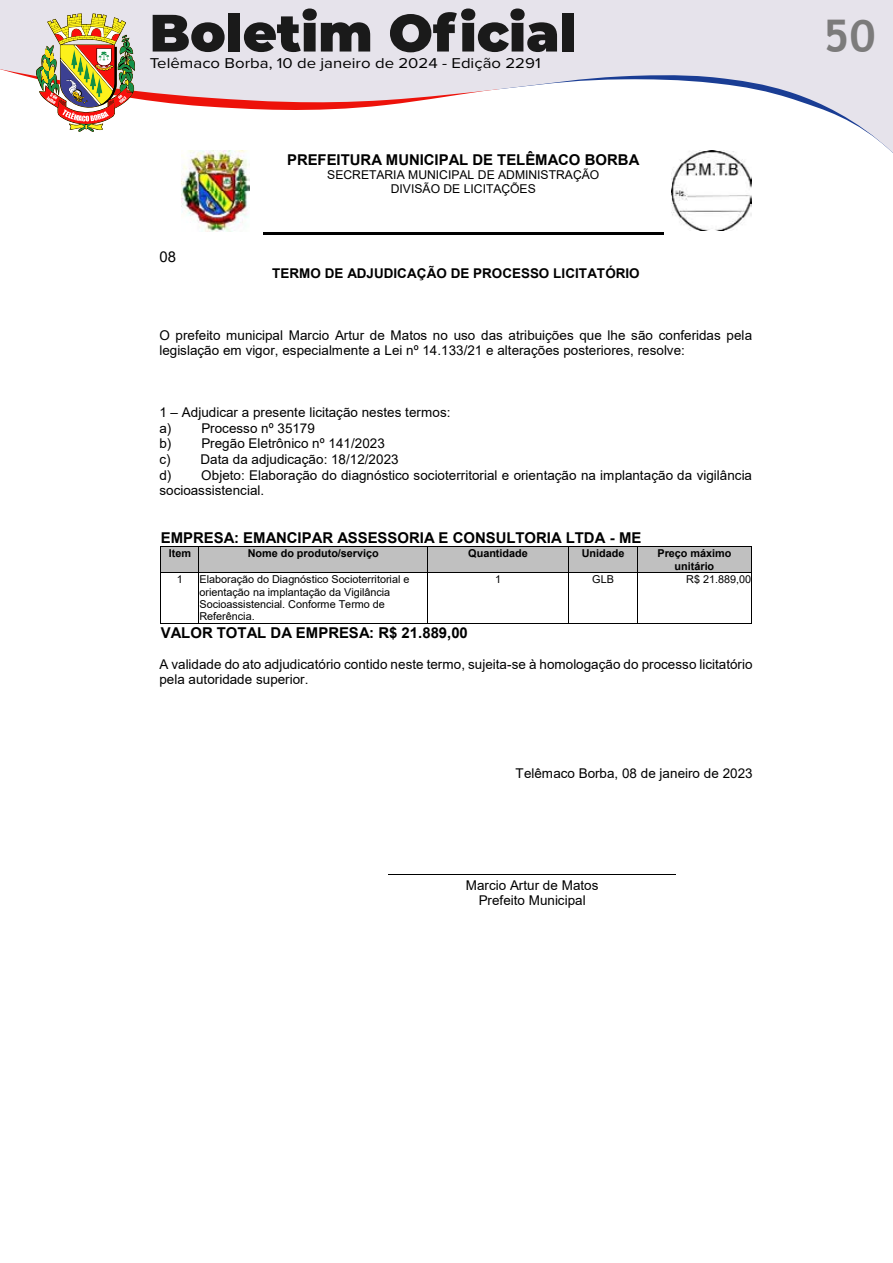
<style>
.page{position:relative;width:893px;height:1263px;background:#fff}
.page>*{position:absolute;margin:0;border:0;box-sizing:border-box;transform-origin:0 0}
.t1{font:700 45px "Trebuchet MS";color:#7c7b7b}
.t2{font:700 14.85px "Arial";letter-spacing:-.005em;color:#000}
.t3{font:14.85px "Arial";color:#000}
.t4{font:14.7px "Proxima Nova";color:#000;scale:1.14 1}
.t5{font:13.5px/15.6px "Arial";color:#000}
.t6{font:700 13.5px "Arial";color:#000}
.t7{font:12.15px/14.1px "Arial";color:#000;text-align:center}
.t8{font:10.8px/12.5px "Arial";letter-spacing:-.005em;color:#000}
.t9{font:700 10.8px/12.3px "Arial";color:#000;text-align:center}
</style>
<div class="page">
<div style="left:0;top:0;width:893px;height:9px;background:#e6e3eb"></div>
<svg style="left:0;top:9px;width:893px;height:144px"></svg>
<hr style="left:263px;top:232px;width:400px;height:3px;background:#000">
<img style="left:182px;top:151px;width:68px;height:81px">
<img style="left:671px;top:151px;width:80px;height:80px">
<div style="left:161px;top:547px;width:37px;height:25px;background:#c0c0c0"></div>
<div style="left:199px;top:547px;width:228px;height:12px;background:#c0c0c0"></div>
<div style="left:199px;top:559px;width:228px;height:13px;background:#c0c0c0"></div>
<div style="left:428px;top:547px;width:140px;height:25px;background:#c0c0c0"></div>
<div style="left:569px;top:547px;width:68px;height:25px;background:#c0c0c0"></div>
<div style="left:638px;top:547px;width:113px;height:12px;background:#c0c0c0"></div>
<div style="left:638px;top:559px;width:113px;height:13px;background:#c0c0c0"></div>
<hr style="left:162px;top:546px;width:36px;height:1px;background:#000">
<hr style="left:199px;top:546px;width:228px;height:1px;background:#000">
<hr style="left:428px;top:546px;width:140px;height:1px;background:#000">
<hr style="left:569px;top:546px;width:68px;height:1px;background:#000">
<hr style="left:638px;top:546px;width:113px;height:1px;background:#000">
<svg style="left:160px;top:546px;width:2px;height:27px"></svg>
<hr style="left:161px;top:572px;width:37px;height:1px;background:#000">
<svg style="left:198px;top:546px;width:1px;height:27px"></svg>
<hr style="left:199px;top:572px;width:228px;height:1px;background:#000">
<svg style="left:427px;top:546px;width:1px;height:27px"></svg>
<hr style="left:428px;top:572px;width:140px;height:1px;background:#000">
<svg style="left:568px;top:546px;width:1px;height:27px"></svg>
<hr style="left:569px;top:572px;width:68px;height:1px;background:#000">
<svg style="left:637px;top:546px;width:1px;height:27px"></svg>
<hr style="left:638px;top:572px;width:113px;height:1px;background:#000">
<svg style="left:751px;top:546px;width:1px;height:27px"></svg>
<hr style="left:160px;top:573px;width:1px;height:50px;background:#000">
<hr style="left:198px;top:573px;width:1px;height:50px;background:#000">
<hr style="left:427px;top:573px;width:1px;height:50px;background:#000">
<hr style="left:568px;top:573px;width:1px;height:50px;background:#000">
<hr style="left:637px;top:573px;width:1px;height:50px;background:#000">
<hr style="left:751px;top:573px;width:1px;height:50px;background:#000">
<hr style="left:162px;top:623px;width:36px;height:1px;background:#000">
<hr style="left:199px;top:623px;width:228px;height:1px;background:#000">
<hr style="left:428px;top:623px;width:140px;height:1px;background:#000">
<hr style="left:569px;top:623px;width:68px;height:1px;background:#000">
<hr style="left:638px;top:623px;width:113px;height:1px;background:#000">
<hr style="left:389px;top:874px;width:287px;height:1px;background:#000">
<p class="t4" style="left:150px;top:53px;width:345px">Telêmaco Borba, 10 de janeiro de 2024 - Edição 2291</p>
<p class="t3" style="left:159px;top:246px;width:18px">08</p>
<p class="t2" style="left:287px;top:149px;width:354px">PREFEITURA MUNICIPAL DE TELÊMACO BORBA</p>
<p class="t7" style="left:327px;top:168px;width:274px">SECRETARIA MUNICIPAL DE ADMINISTRAÇÃO<br>DIVISÃO DE LICITAÇÕES</p>
<p class="t6" style="left:272px;top:263px;width:369px">TERMO DE ADJUDICAÇÃO DE PROCESSO LICITATÓRIO</p>
<p class="t5" style="left:159px;top:327px;width:594px">O prefeito municipal Marcio Artur de Matos no uso das atribuições que lhe são conferidas pela legislação em vigor, especialmente a Lei nº 14.133/21 e alterações posteriores, resolve:</p>
<p class="t5" style="left:159px;top:405px;width:594px">1 – Adjudicar a presente licitação nestes termos:<br>a) Processo nº 35179<br>b) Pregão Eletrônico nº 141/2023<br>c) Data da adjudicação: 18/12/2023<br>d) Objeto: Elaboração do diagnóstico socioterritorial e orientação na implantação da vigilância socioassistencial.</p>
<p class="t2" style="left:161px;top:527px;width:482px">EMPRESA: EMANCIPAR ASSESSORIA E CONSULTORIA LTDA - ME</p>
<p class="t9" style="left:169px;top:547px;width:24px">Item</p>
<p class="t9" style="left:248px;top:547px;width:133px">Nome do produto/serviço</p>
<p class="t9" style="left:468px;top:547px;width:61px">Quantidade</p>
<p class="t9" style="left:582px;top:547px;width:44px">Unidade</p>
<p class="t9" style="left:657px;top:547px;width:76px">Preço máximo unitário</p>
<p class="t8" style="left:177px;top:573px;width:8px">1</p>
<p class="t8" style="left:199px;top:573px;width:212px">Elaboração do Diagnóstico Socioterritorial e orientação na implantação da Vigilância Socioassistencial. Conforme Termo de Referência.</p>
<p class="t8" style="left:495px;top:573px;width:8px">1</p>
<p class="t8" style="left:592px;top:573px;width:23px">GLB</p>
<p class="t8" style="left:686px;top:573px;width:66px">R$ 21.889,00</p>
<p class="t2" style="left:161px;top:622px;width:309px">VALOR TOTAL DA EMPRESA: R$ 21.889,00</p>
<p class="t5" style="left:159px;top:656px;width:595px">A validade do ato adjudicatório contido neste termo, sujeita-se à homologação do processo licitatório pela autoridade superior.</p>
<p class="t5" style="left:516px;top:765px;width:239px">Telêmaco Borba, 08 de janeiro de 2023</p>
<p class="t5" style="left:466px;top:877px;width:134px;text-align:center">Marcio Artur de Matos<br>Prefeito Municipal</p>
<h1 class="t1" style="left:823px;top:8px;width:54px">50</h1>
</div>
